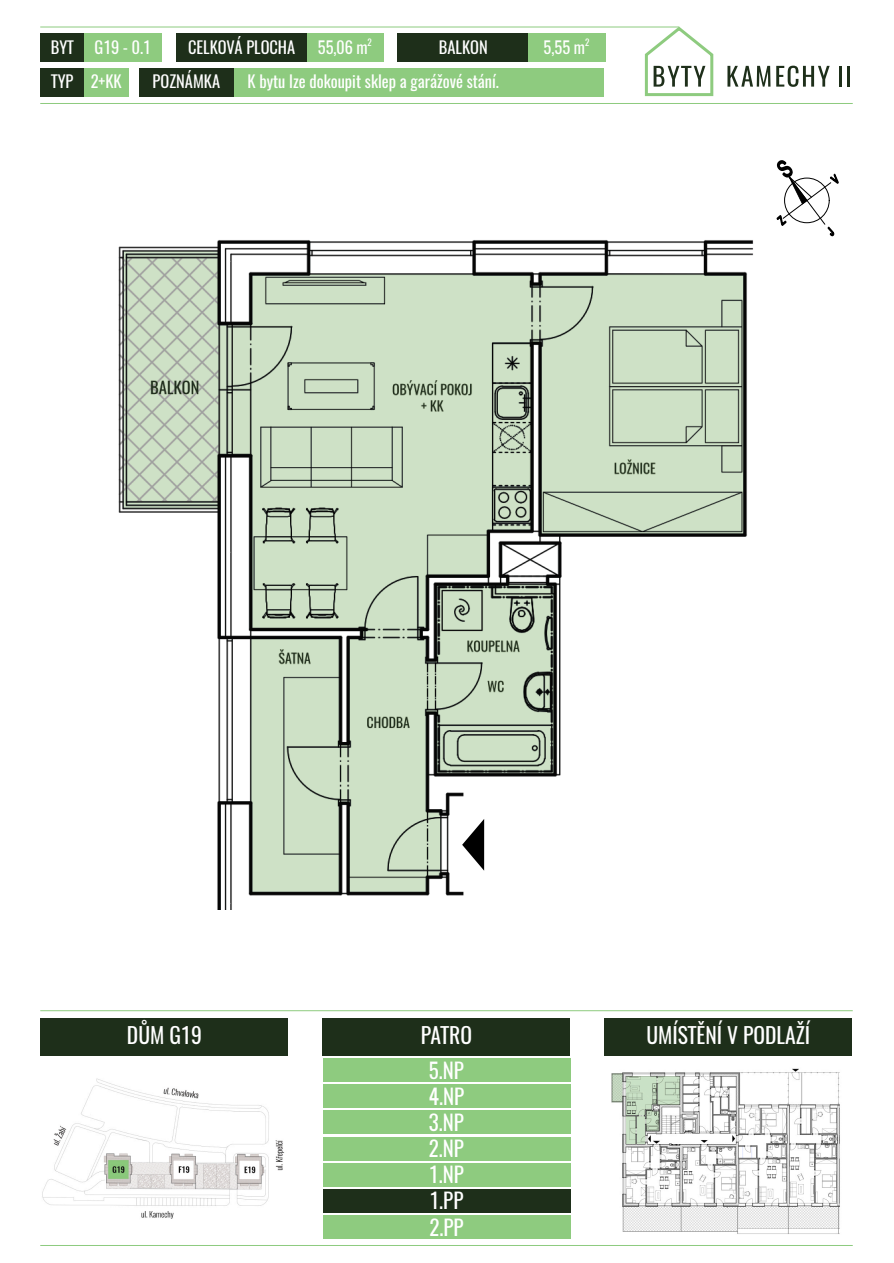
<style>
.page{position:relative;width:894px;height:1263px;background:#fff}
.page>*{position:absolute;margin:0;border:0;box-sizing:border-box;transform-origin:0 0}
.t1{font:21.6px "Oswald";color:#fff}
.t2{font:21px/26.2px "Oswald";color:#fff;text-align:justify}
.t3{font:16.5px "Oswald";color:#fff}
.t4{font:9px "Oswald";color:#fff}
</style>
<div class="page">
<hr style="left:40px;top:1010px;width:813px;height:1px;background:#8ecb7f">
<hr style="left:40px;top:1245px;width:813px;height:1px;background:#8ecb7f">
<div style="left:604px;top:1018px;width:248px;height:38px;background:#1e2f1a"></div>
<div style="left:40px;top:1018px;width:248px;height:38px;background:#1e2f1a"></div>
<div style="left:323px;top:1059px;width:247px;height:23px;background:#8ecb7f"></div>
<div style="left:323px;top:1085px;width:247px;height:23px;background:#8ecb7f"></div>
<div style="left:323px;top:1111px;width:247px;height:23px;background:#8ecb7f"></div>
<div style="left:323px;top:1137px;width:247px;height:23px;background:#8ecb7f"></div>
<div style="left:323px;top:1163px;width:247px;height:23px;background:#8ecb7f"></div>
<div style="left:323px;top:1189px;width:247px;height:23px;background:#1e2f1a"></div>
<div style="left:323px;top:1216px;width:247px;height:23px;background:#8ecb7f"></div>
<div style="left:323px;top:1018px;width:247px;height:38px;background:#1e2f1a"></div>
<img style="left:42px;top:1078px;width:243px;height:141px">
<hr style="left:40px;top:103px;width:813px;height:1px;background:#8ecb7f">
<hr style="left:40px;top:27px;width:639px;height:1px;background:#8ecb7f">
<svg style="left:727px;top:66px;width:103px;height:21px"></svg>
<hr style="left:839px;top:66px;width:3px;height:21px;background:#1e2f1a">
<hr style="left:847px;top:66px;width:3px;height:21px;background:#1e2f1a">
<svg style="left:642px;top:26px;width:72px;height:71px"></svg>
<div style="left:84px;top:33px;width:77px;height:29px;background:#8ecb7f"></div>
<div style="left:306px;top:33px;width:77px;height:29px;background:#8ecb7f"></div>
<div style="left:528px;top:34px;width:77px;height:28px;background:#8ecb7f"></div>
<div style="left:84px;top:68px;width:44px;height:29px;background:#8ecb7f"></div>
<div style="left:40px;top:33px;width:44px;height:29px;background:#1e2f1a"></div>
<div style="left:176px;top:33px;width:130px;height:29px;background:#1e2f1a"></div>
<div style="left:398px;top:34px;width:130px;height:28px;background:#1e2f1a"></div>
<div style="left:40px;top:68px;width:44px;height:29px;background:#1e2f1a"></div>
<img style="left:118px;top:240px;width:636px;height:670px">
<svg style="left:462px;top:819px;width:22px;height:52px"></svg>
<img style="left:611px;top:1068px;width:229px;height:166px">
<div style="left:233px;top:68px;width:371px;height:29px;background:#8ecb7f"></div>
<div style="left:139px;top:68px;width:94px;height:29px;background:#1e2f1a"></div>
<svg style="left:782px;top:176px;width:50px;height:49px"></svg>
<p class="t3" style="left:51px;top:36px;width:25px">BYT</p>
<p class="t3" style="left:188px;top:36px;width:109px">CELKOVÁ PLOCHA</p>
<p class="t3" style="left:439px;top:36px;width:50px">BALKON</p>
<p class="t3" style="left:51px;top:70px;width:24px">TYP</p>
<p class="t3" style="left:153px;top:70px;width:69px">POZNÁMKA</p>
<p class="t3" style="left:248px;top:70px;width:253px">K bytu lze dokoupit sklep a garážové stání.</p>
<p class="t3" style="left:95px;top:36px;width:58px">G19 - 0.1</p>
<p class="t3" style="left:318px;top:36px;width:51px">55,06 m</p>
<p class="t4" style="left:368px;top:36px;width:6px">2</p>
<p class="t3" style="left:544px;top:36px;width:43px">5,55 m</p>
<p class="t4" style="left:585px;top:36px;width:6px">2</p>
<p class="t3" style="left:91px;top:70px;width:32px">2+KK</p>
<h1 class="t1" style="left:127px;top:1021px;width:76px">DŮM G19</h1>
<h1 class="t1" style="left:646px;top:1021px;width:165px">UMÍSTĚNÍ V PODLAŽÍ</h1>
<p class="t2" style="left:429px;top:1057px;width:37px">5.NP 4.NP 3.NP 2.NP 1.NP 1.PP 2.PP</p>
<h1 class="t1" style="left:421px;top:1021px;width:53px">PATRO</h1>
</div>
